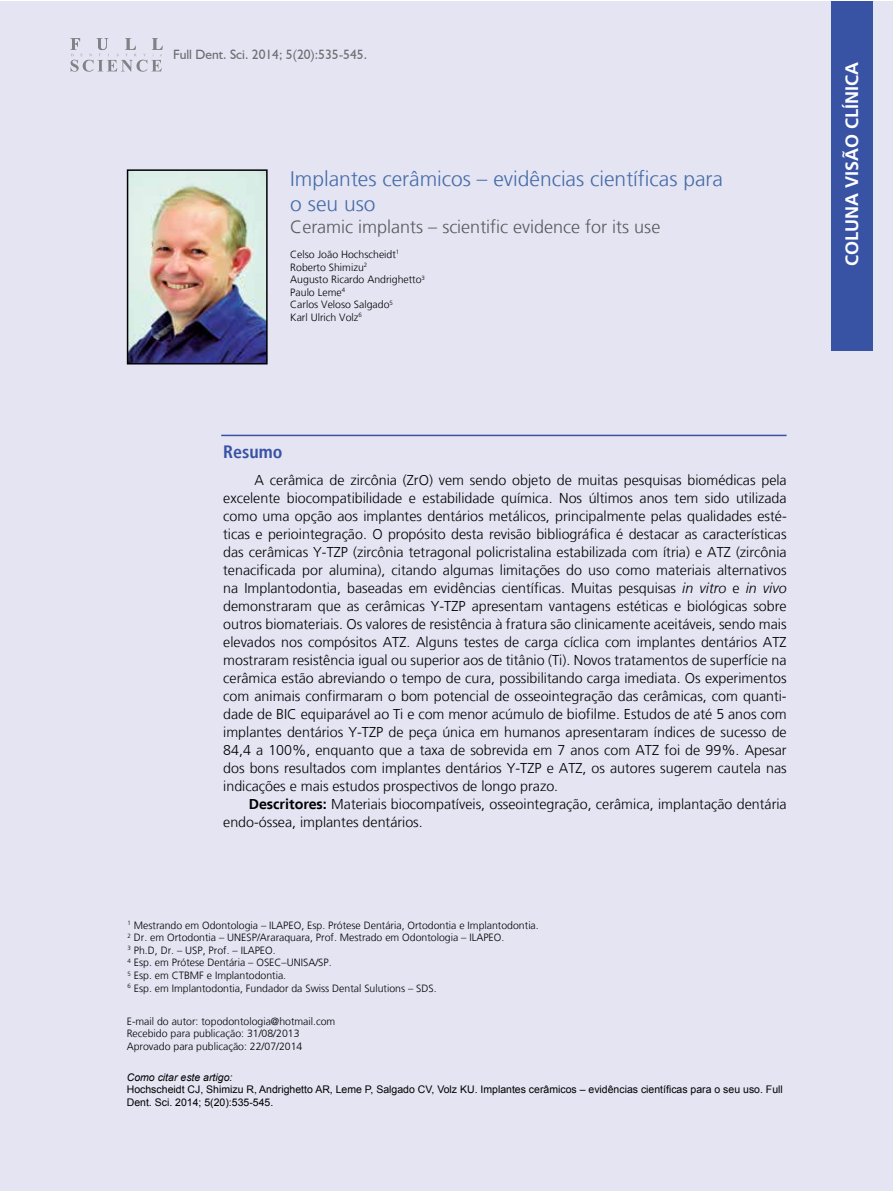
<style>
.page{position:relative;width:893px;height:1191px;background:#fff}
.page>*{position:absolute;margin:0;border:0;box-sizing:border-box;transform-origin:0 0}
.t1{font:300 21px/25.2px "Frutiger LT";color:#466ca8}
.t2{font:300 18px "Frutiger LT";color:#58595b}
.t3{font:700 18px "Frutiger LT";color:#fff}
.t4{font:700 condensed 18px "Frutiger LT";color:#3953a4}
.t5{font:300 14.25px/18px "Frutiger LT";color:#000;text-align:justify}
.t6{font:13.5px "Humanist 521 BT";color:#6d6e71}
.t7{font:300 10.5px/12.6px "Frutiger LT";color:#000}
.t8{font:10.5px/12.6px "Arial";color:#000}
.t9{font:italic 10.5px "Arial";color:#000}
.s1{font-style:italic}
.s2{font-weight:700}
</style>
<div class="page">
<div style="left:0;top:1px;width:892px;height:1190px;background:#e4e4f3"></div>
<svg style="left:70px;top:38px;width:93px;height:34px"></svg>
<hr style="left:221px;top:435px;width:566px;height:1px;background:#3953a4">
<img style="left:130px;top:172px;width:135px;height:189px">
<div style="left:127px;top:169px;width:141px;height:195px;border:2px solid #000"></div>
<div style="left:831px;top:1px;width:41px;height:349px;background:#3953a4"></div>
<p class="t6" style="left:173px;top:46px;width:195px">Full Dent. Sci. 2014; 5(20):535-545.</p>
<h1 class="t1" style="left:290px;top:166px;width:434px">Implantes cerâmicos – evidências científicas para o seu uso</h1>
<p class="t2" style="left:290px;top:216px;width:371px">Ceramic implants – scientific evidence for its use</p>
<p class="t7" style="left:290px;top:248px;width:136px">Celso João Hochscheidt<sup>1<br></sup>Roberto Shimizu<sup>2<br></sup>Augusto Ricardo Andrighetto<sup>3<br></sup>Paulo Leme<sup>4<br></sup>Carlos Veloso Salgado<sup>5<br></sup>Karl Ulrich Volz<sup>6</sup></p>
<p class="t4" style="left:223px;top:441px;width:61px">Resumo</p>
<p class="t5" style="left:223px;top:471px;width:565px;text-indent:31px">A cerâmica de zircônia (ZrO) vem sendo objeto de muitas pesquisas biomédicas pela excelente biocompatibilidade e estabilidade química. Nos últimos anos tem sido utilizada como uma opção aos implantes dentários metálicos, principalmente pelas qualidades esté&shy;ticas e periointegração. O propósito desta revisão bibliográfica é destacar as características das cerâmicas Y-TZP (zircônia tetragonal policristalina estabilizada com ítria) e ATZ (zircônia tenacificada por alumina), citando algumas limitações do uso como materiais alternativos na Implantodontia, baseadas em evidências científicas. Muitas pesquisas <span class="s1">in vitro</span> e <span class="s1">in vivo </span>demonstraram que as cerâmicas Y-TZP apresentam vantagens estéticas e biológicas sobre outros biomateriais. Os valores de resistência à fratura são clinicamente aceitáveis, sendo mais elevados nos compósitos ATZ. Alguns testes de carga cíclica com implantes dentários ATZ mostraram resistência igual ou superior aos de titânio (Ti). Novos tratamentos de superfície na cerâmica estão abreviando o tempo de cura, possibilitando carga imediata. Os experimentos com animais confirmaram o bom potencial de osseointegração das cerâmicas, com quanti&shy;dade de BIC equiparável ao Ti e com menor acúmulo de biofilme. Estudos de até 5 anos com implantes dentários Y-TZP de peça única em humanos apresentaram índices de sucesso de 84,4 a 100%, enquanto que a taxa de sobrevida em 7 anos com ATZ foi de 99%. Apesar dos bons resultados com implantes dentários Y-TZP e ATZ, os autores sugerem cautela nas indicações e mais estudos prospectivos de longo prazo.</p>
<p class="t5" style="left:223px;top:795px;width:565px;text-indent:26px"><span class="s2">Descritores:</span> Materiais biocompatíveis, osseointegração, cerâmica, implantação dentária endo-óssea, implantes dentários.</p>
<p class="t7" style="left:128px;top:919px;width:413px"><sup>1</sup> Mestrando em Odontologia – ILAPEO, Esp. Prótese Dentária, Ortodontia e Implantodontia.<br><sup>2</sup> Dr. em Ortodontia – UNESP/Araraquara, Prof. Mestrado em Odontologia – ILAPEO.<br><sup>3</sup> Ph.D, Dr. – USP, Prof. – ILAPEO.<br><sup>4</sup> Esp. em Prótese Dentária – OSEC–UNISA/SP.<br><sup>5</sup> Esp. em CTBMF e Implantodontia.<br><sup>6</sup> Esp. em Implantodontia, Fundador da Swiss Dental Sulutions – SDS.</p>
<p class="t7" style="left:127px;top:1014px;width:210px">E-mail do autor: topodontologia@hotmail.com<br>Recebido para publicação: 31/08/2013<br>Aprovado para publicação: 22/07/2014</p>
<p class="t9" style="left:127px;top:1071px;width:107px">Como citar este artigo:</p>
<p class="t8" style="left:127px;top:1083px;width:657px">Hochscheidt CJ, Shimizu R, Andrighetto AR, Leme P, Salgado CV, Volz KU. Implantes cerâmicos – evidências científicas para o seu uso. Full<br>Dent. Sci. 2014; 5(20):535-545.</p>
<p class="t3" style="left:841px;top:266px;width:206px;rotate:-90deg">COLUNA VISÃO CLÍNICA</p>
</div>
